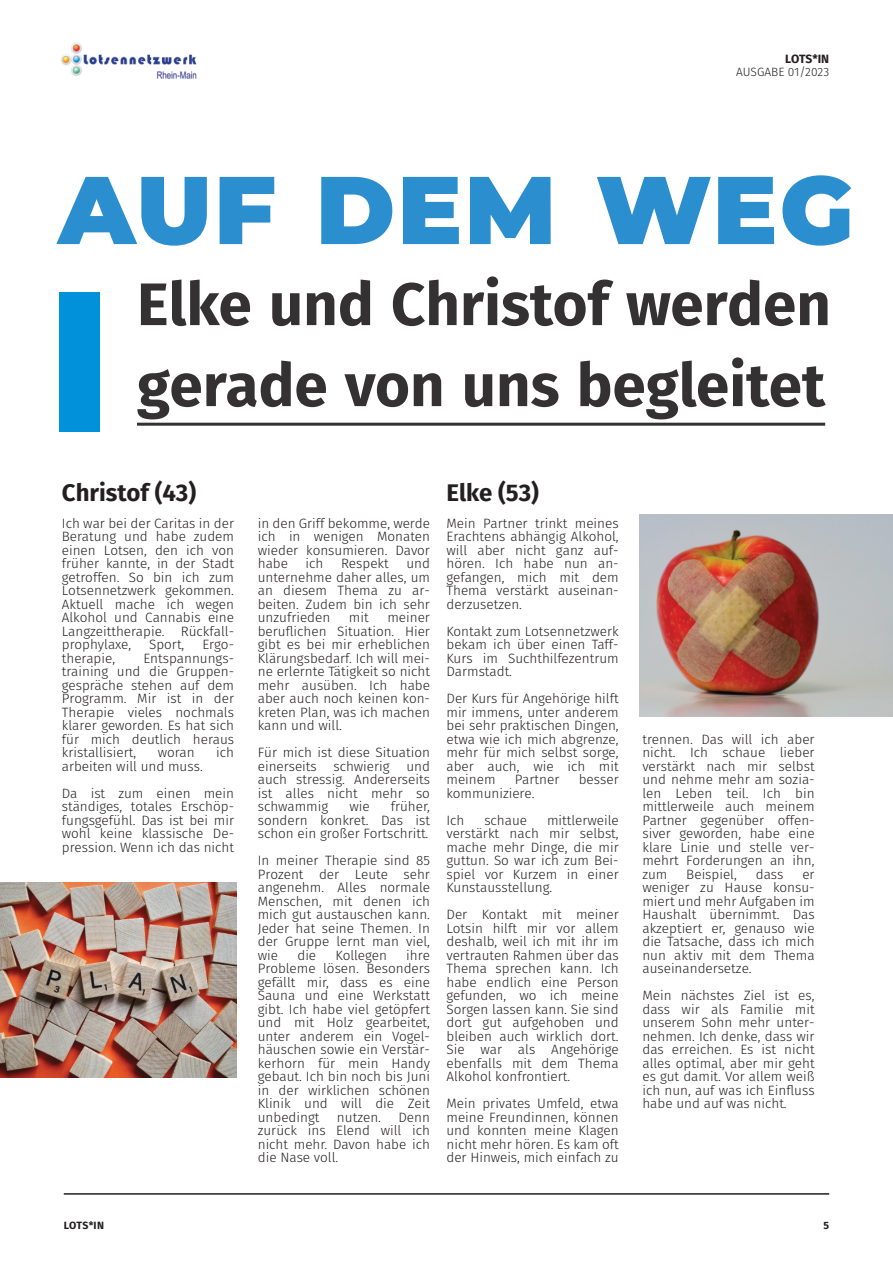
<style>
.page{position:relative;width:893px;height:1263px;background:#fff}
.page>*{position:absolute;margin:0;border:0;box-sizing:border-box;transform-origin:0 0}
.t1{font:900 96px "Montserrat";letter-spacing:.025em;color:#2b8ece}
.t2{font:700 60px/81px "Fira Sans";color:#333132}
.t3{font:700 24px "Fira Sans";color:#231f20}
.t4{font:300 13.5px/13.5px "Fira Sans";color:#231f20;text-align:justify}
.t5{font:300 12px "Fira Sans";color:#231f20}
.t6{font:700 12px "Fira Sans";letter-spacing:-.015em;color:#231f20}
.t7{font:700 10.5px "Fira Sans";letter-spacing:.01em;color:#231f20}
</style>
<div class="page">
<hr style="left:64px;top:1193px;width:765px;height:2px;background:#231f20">
<hr style="left:137px;top:423px;width:688px;height:3px;background:#333132">
<div style="left:59px;top:293px;width:41px;height:139px;background:#0091db"></div>
<img style="left:61px;top:42px;width:136px;height:37px">
<img style="left:639px;top:514px;width:254px;height:203px">
<img style="left:0;top:882px;width:236px;height:195px">
<p class="t6" style="left:785px;top:51px;width:46px">LOTS*IN</p>
<p class="t5" style="left:736px;top:65px;width:95px">AUSGABE 01/2023</p>
<h1 class="t1" style="left:58px;top:151px;width:797px">AUF DEM WEG</h1>
<h2 class="t2" style="left:137px;top:264px;width:695px">Elke und Christof werden gerade von uns begleitet</h2>
<h3 class="t3" style="left:62px;top:478px;width:136px">Christof (43)</h3>
<p class="t4" style="left:62px;top:516px;width:174px">Ich war bei der Caritas in der Beratung und habe zudem einen Lotsen, den ich von früher kannte, in der Stadt getroffen. So bin ich zum Lotsennetzwerk gekommen.<br>Aktuell mache ich wegen Alkohol und Cannabis eine Langzeittherapie. Rückfall&shy;prophylaxe,</p>
<p class="t4" style="left:149px;top:638px;width:37px">Sport,</p>
<p class="t4" style="left:202px;top:638px;width:33px">Ergo-</p>
<p class="t4" style="left:62px;top:651px;width:55px">therapie,</p>
<p class="t4" style="left:62px;top:651px;width:174px;text-indent:82px">Entspannungs&shy;training und die Gruppen&shy;gespräche stehen auf dem Programm. Mir ist in der Therapie vieles nochmals klarer geworden. Es hat sich für mich deutlich heraus kristallisiert,</p>
<p class="t4" style="left:158px;top:746px;width:38px">woran</p>
<p class="t4" style="left:216px;top:746px;width:19px">ich</p>
<p class="t4" style="left:62px;top:753px;width:174px;line-height:27px">arbeiten will und muss.<br>Da ist zum einen mein</p>
<p class="t4" style="left:62px;top:800px;width:174px">ständiges, totales Erschöp&shy;fungsgefühl. Das ist bei mir wohl keine klassische De&shy;pression. Wenn ich das nicht</p>
<p class="t4" style="left:258px;top:516px;width:174px">in den Griff bekomme, werde ich in wenigen Monaten wieder konsumieren. Davor habe</p>
<p class="t4" style="left:306px;top:557px;width:19px">ich</p>
<p class="t4" style="left:341px;top:557px;width:49px">Respekt</p>
<p class="t4" style="left:258px;top:557px;width:174px;text-indent:149px">und unternehme daher alles, um an diesem Thema zu ar&shy;beiten. Zudem bin ich sehr unzufrieden</p>
<p class="t4" style="left:258px;top:611px;width:174px;text-indent:130px">meiner beruflichen Situation. Hier gibt es bei mir erheblichen Klärungsbedarf. Ich will mei&shy;ne erlernte Tätigkeit so nicht mehr ausüben. Ich habe aber auch noch keinen kon&shy;kreten Plan, was ich machen kann und will.</p>
<p class="t4" style="left:258px;top:746px;width:174px">Für mich ist diese Situation einerseits schwierig und auch stressig. Andererseits ist alles nicht mehr so schwammig</p>
<p class="t4" style="left:349px;top:611px;width:21px">mit</p>
<p class="t4" style="left:349px;top:800px;width:22px">wie</p>
<p class="t4" style="left:258px;top:800px;width:174px;text-indent:133px">früher, sondern konkret. Das ist schon ein großer Fortschritt.</p>
<p class="t4" style="left:258px;top:854px;width:174px">In meiner Therapie sind 85<br>Prozent der Leute sehr angenehm. Alles normale Menschen, mit denen ich mich gut austauschen kann.<br>Jeder hat seine Themen. In der Gruppe lernt man viel, wie</p>
<p class="t4" style="left:258px;top:948px;width:174px;text-indent:149px">ihre Probleme lösen. Besonders gefällt mir, dass es eine Sauna und eine Werkstatt gibt. Ich habe viel getöpfert und mit Holz gearbeitet, unter anderem ein Vogel&shy;häuschen sowie ein Verstär&shy;kerhorn für mein Handy gebaut. Ich bin noch bis Juni in der wirklichen schönen Klinik und will die Zeit unbedingt</p>
<p class="t4" style="left:297px;top:948px;width:20px">die</p>
<p class="t4" style="left:336px;top:948px;width:53px">Kollegen</p>
<p class="t4" style="left:258px;top:1110px;width:174px;text-indent:141px">Denn zurück ins Elend will ich nicht mehr. Davon habe ich die Nase voll.</p>
<p class="t4" style="left:337px;top:1110px;width:46px">nutzen.</p>
<h3 class="t3" style="left:446px;top:478px;width:94px">Elke (53)</h3>
<p class="t4" style="left:446px;top:516px;width:174px">Mein Partner trinkt meines Erachtens abhängig Alkohol, will aber nicht ganz auf&shy;hören. Ich habe nun an&shy;gefangen, mich mit dem Thema verstärkt auseinan&shy;derzusetzen.</p>
<p class="t4" style="left:446px;top:624px;width:174px">Kontakt zum Lotsennetzwerk bekam ich über einen Taff-Kurs im Suchthilfezentrum Darmstadt.</p>
<p class="t4" style="left:446px;top:692px;width:174px">Der Kurs für Angehörige hilft mir immens, unter anderem bei sehr praktischen Dingen, etwa wie ich mich abgrenze, mehr für mich selbst sorge, aber auch, wie ich mit meinem</p>
<p class="t4" style="left:515px;top:773px;width:46px">Partner</p>
<p class="t4" style="left:579px;top:773px;width:41px">besser</p>
<p class="t4" style="left:446px;top:780px;width:90px;line-height:27px">kommuniziere.<br>Ich</p>
<p class="t4" style="left:446px;top:813px;width:174px;text-indent:101px">mittlerweile verstärkt nach mir selbst, mache mehr Dinge, die mir guttun. So war ich zum Bei&shy;spiel vor Kurzem in einer Kunstausstellung.</p>
<p class="t4" style="left:446px;top:908px;width:174px">Der Kontakt mit meiner Lotsin hilft mir vor allem deshalb, weil ich mit ihr im vertrauten Rahmen über das Thema sprechen kann. Ich habe endlich eine Person gefunden, wo ich meine Sorgen lassen kann. Sie sind dort gut aufgehoben und bleiben auch wirklich dort.<br>Sie war als Angehörige ebenfalls mit dem Thema Alkohol konfrontiert.</p>
<p class="t4" style="left:446px;top:1097px;width:174px">Mein privates Umfeld, etwa meine Freundinnen, können und konnten meine Klagen nicht mehr hören. Es kam oft der Hinweis, mich einfach zu</p>
<p class="t4" style="left:484px;top:813px;width:44px">schaue</p>
<p class="t4" style="left:642px;top:732px;width:174px">trennen. Das will ich aber nicht. Ich schaue lieber verstärkt nach mir selbst und nehme mehr am sozia&shy;len Leben teil. Ich bin mittlerweile auch meinem Partner gegenüber offen&shy;siver geworden, habe eine klare Linie und stelle ver&shy;mehrt Forderungen an ihn, zum</p>
<p class="t4" style="left:686px;top:867px;width:52px">Beispiel,</p>
<p class="t4" style="left:756px;top:867px;width:29px">dass</p>
<p class="t4" style="left:642px;top:867px;width:174px;text-indent:160px">er weniger zu Hause konsu&shy;miert und mehr Aufgaben im Haushalt übernimmt. Das akzeptiert er, genauso wie die Tatsache, dass ich mich nun aktiv mit dem Thema auseinandersetze.</p>
<p class="t4" style="left:642px;top:989px;width:174px">Mein nächstes Ziel ist es, dass wir als Familie mit unserem Sohn mehr unter&shy;nehmen. Ich denke, dass wir das erreichen. Es ist nicht alles optimal, aber mir geht es gut damit. Vor allem weiß ich nun, auf was ich Einfluss habe und auf was nicht.</p>
<p class="t7" style="left:64px;top:1219px;width:42px">LOTS*IN</p>
<p class="t7" style="left:824px;top:1219px;width:7px">5</p>
</div>
